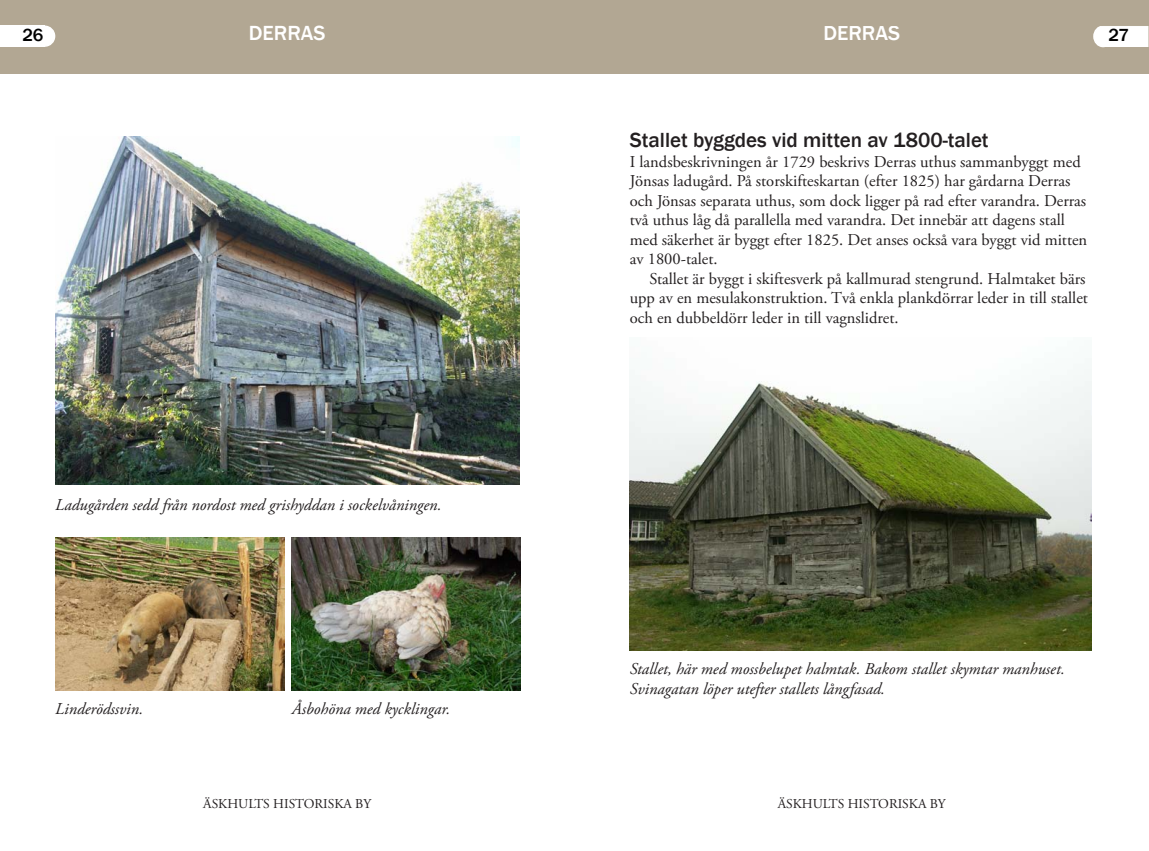
<style>
.page{position:relative;width:1149px;height:851px;background:#fff}
.page>*{position:absolute;margin:0;border:0;box-sizing:border-box;transform-origin:0 0}
.Rubrik_i_Text{font:500 21px "Franklin Gothic";color:#231f20}
.sidorubrik{font:500 21px "Franklin Gothic";color:#fff}
.t1{font:500 18px "Franklin Gothic";color:#000}
.Brödtext{font:16.5px/19.5px "Adobe Garamond Pro";color:#231f20}
.Brödtext_med_indrag{font:16.5px/19.5px "Adobe Garamond Pro";color:#231f20}
.Bildtext_med_radbind{font:italic 16.5px/19.5px "Adobe Garamond Pro";color:#231f20}
.Bildtext{font:italic 16.5px "Adobe Garamond Pro";color:#231f20}
.t2{font:13.5px "Adobe Garamond Pro";color:#231f20}
</style>
<div class="page">
<div style="left:0;top:0;width:574px;height:73px;background:#b2a793"></div>
<div style="left:35px;top:26px;width:20px;height:20px;background:#fff;border-radius:50%"></div>
<div style="left:34px;top:26px;width:21px;height:21px;border:2px solid #fff;border-radius:50%"></div>
<div style="left:0;top:26px;width:45px;height:21px;background:#fff"></div>
<div style="left:574px;top:0;width:574px;height:73px;background:#b2a793"></div>
<div style="left:1093px;top:26px;width:18px;height:20px;background:#fff;border-radius:50%"></div>
<div style="left:1092px;top:26px;width:20px;height:21px;border:2px solid #fff;border-radius:50%"></div>
<div style="left:1102px;top:26px;width:46px;height:21px;background:#fff"></div>
<img style="left:292px;top:537px;width:228px;height:153px">
<img style="left:629px;top:369px;width:462px;height:281px">
<img style="left:55px;top:137px;width:464px;height:347px">
<img style="left:56px;top:537px;width:228px;height:153px">
<p class="t1" style="left:22px;top:24px;width:23px">26</p>
<p class="sidorubrik" style="left:249px;top:20px;width:78px">DERRAS</p>
<p class="sidorubrik" style="left:823px;top:20px;width:78px">DERRAS</p>
<p class="t1" style="left:1107px;top:24px;width:22px">27</p>
<p class="Rubrik_i_Text" style="left:629px;top:127px;width:360px">Stallet byggdes vid mitten av 1800-talet</p>
<p class="Brödtext" style="left:629px;top:152px;width:459px">I landsbeskrivningen år 1729 beskrivs Derras uthus sammanbyggt med Jönsas ladugård. På storskifteskartan (efter 1825) har gårdarna Derras och Jönsas separata uthus, som dock ligger på rad efter varandra. Derras två uthus låg då parallella med varandra. Det innebär att dagens stall med säkerhet är byggt efter 1825. Det anses också vara byggt vid mitten av 1800-talet.</p>
<p class="Brödtext_med_indrag" style="left:629px;top:269px;width:459px;text-indent:20px">Stallet är byggt i skiftesverk på kallmurad stengrund. Halmtaket bärs upp av en mesulakonstruktion. Två enkla plankdörrar leder in till stallet och en dubbeldörr leder in till vagnslidret.</p>
<p class="Bildtext" style="left:55px;top:495px;width:387px">Ladugården sedd från nordost med grishyddan i sockelvåningen.</p>
<p class="Bildtext" style="left:55px;top:698px;width:89px">Linderödssvin.</p>
<p class="Bildtext" style="left:292px;top:698px;width:160px">Åsbohöna med kycklingar.</p>
<p class="t2" style="left:203px;top:795px;width:169px">ÄSKHULTS HISTORISKA BY</p>
<p class="Bildtext_med_radbind" style="left:629px;top:659px;width:436px">Stallet, här med mossbelupet halmtak. Bakom stallet skymtar manhuset.<br>Svinagatan löper utefter stallets långfasad.</p>
<p class="t2" style="left:777px;top:795px;width:169px">ÄSKHULTS HISTORISKA BY</p>
</div>
